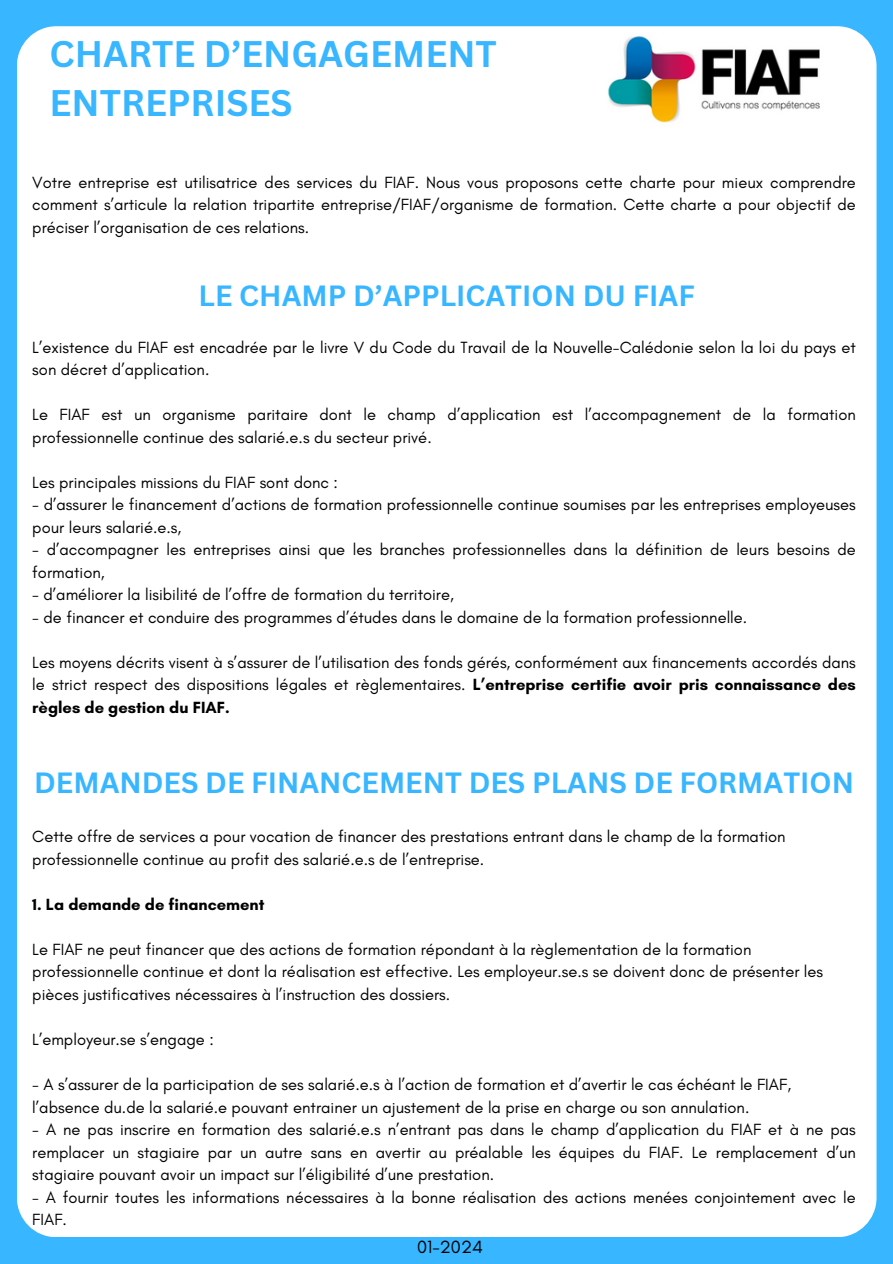
<style>
.page{position:relative;width:893px;height:1264px;background:#fff}
.page>*{position:absolute;margin:0;border:0;box-sizing:border-box;transform-origin:0 0}
.t1{font:700 36px/49.5px "Canva Sans";color:#38b6ff}
.t2{font:700 28.5px "Canva Sans";color:#38b6ff}
.t3{font:18px "Glacial Indifference";color:#000}
.t4{font:16.5px/22.5px "Glacial Indifference";color:#000}
.t5{font:700 16.5px "Glacial Indifference";color:#000}
.s1{font-weight:700}
</style>
<div class="page">
<div style="left:0;top:0;width:892px;height:1263px;background:#38b6ff"></div>
<div style="left:17px;top:26px;width:859px;height:1211px;background:#fff;border-radius:39px"></div>
<img style="left:608px;top:36px;width:212px;height:87px">
<p class="t1" style="left:49px;top:28px;width:449px">CHARTE D’ENGAGEMENT<br>ENTREPRISES</p>
<p class="t4" style="left:32px;top:170px;width:825px;text-align:justify">Votre entreprise est utilisatrice des services du FIAF. Nous vous proposons cette charte pour mieux comprendre comment s’articule la relation tripartite entreprise/FIAF/organisme de formation. Cette charte a pour objectif de préciser l’organisation de ces relations.</p>
<p class="t2" style="left:198px;top:276px;width:497px">LE CHAMP D’APPLICATION DU FIAF</p>
<p class="t4" style="left:32px;top:336px;width:825px">L’existence du FIAF est encadrée par le livre V du Code du Travail de la Nouvelle-Calédonie selon la loi du pays et son décret d’application.</p>
<p class="t4" style="left:32px;top:403px;width:825px">Le FIAF est un organisme paritaire dont le champ d’application est l’accompagnement de la formation professionnelle continue des salarié.e.s du secteur privé.</p>
<p class="t4" style="left:32px;top:471px;width:307px">Les principales missions du FIAF sont donc :</p>
<p class="t4" style="left:32px;top:493px;width:825px">- d’assurer le financement d’actions de formation professionnelle continue soumises par les entreprises employeuses pour leurs salarié.e.s,</p>
<p class="t4" style="left:32px;top:538px;width:825px">- d’accompagner les entreprises ainsi que les branches professionnelles dans la définition de leurs besoins de formation,</p>
<p class="t4" style="left:32px;top:583px;width:423px">- d’améliorer la lisibilité de l’offre de formation du territoire,</p>
<p class="t4" style="left:32px;top:606px;width:716px">- de financer et conduire des programmes d’études dans le domaine de la formation professionnelle.</p>
<p class="t4" style="left:32px;top:651px;width:825px;text-align:justify">Les moyens décrits visent à s’assurer de l’utilisation des fonds gérés, conformément aux financements accordés dans le strict respect des dispositions légales et règlementaires. <span class="s1">L’entreprise certifie avoir pris connaissance des règles de gestion du FIAF.</span></p>
<p class="t2" style="left:34px;top:762px;width:821px">DEMANDES DE FINANCEMENT DES PLANS DE FORMATION</p>
<p class="t4" style="left:32px;top:825px;width:754px">Cette offre de services a pour vocation de financer des prestations entrant dans le champ de la formation professionnelle continue au profit des salarié.e.s de l’entreprise.</p>
<p class="t5" style="left:32px;top:894px;width:234px">1. La demande de financement</p>
<p class="t4" style="left:32px;top:937px;width:792px">Le FIAF ne peut financer que des actions de formation répondant à la règlementation de la formation professionnelle continue et dont la réalisation est effective. Les employeur.se.s se doivent donc de présenter les pièces justificatives nécessaires à l’instruction des dossiers.</p>
<p class="t4" style="left:32px;top:1027px;width:183px">L’employeur.se s’engage :</p>
<p class="t4" style="left:32px;top:1072px;width:760px">- A s’assurer de la participation de ses salarié.e.s à l’action de formation et d’avertir le cas échéant le FIAF, l’absence du.de la salarié.e pouvant entrainer un ajustement de la prise en charge ou son annulation.</p>
<p class="t4" style="left:32px;top:1117px;width:825px;text-align:justify">- A ne pas inscrire en formation des salarié.e.s n’entrant pas dans le champ d’application du FIAF et à ne pas remplacer un stagiaire par un autre sans en avertir au préalable les équipes du FIAF. Le remplacement d’un stagiaire pouvant avoir un impact sur l’éligibilité d’une prestation.</p>
<p class="t4" style="left:32px;top:1185px;width:825px">- A fournir toutes les informations nécessaires à la bonne réalisation des actions menées conjointement avec le<br>FIAF.</p>
<p class="t3" style="left:417px;top:1236px;width:67px">01-2024</p>
</div>
